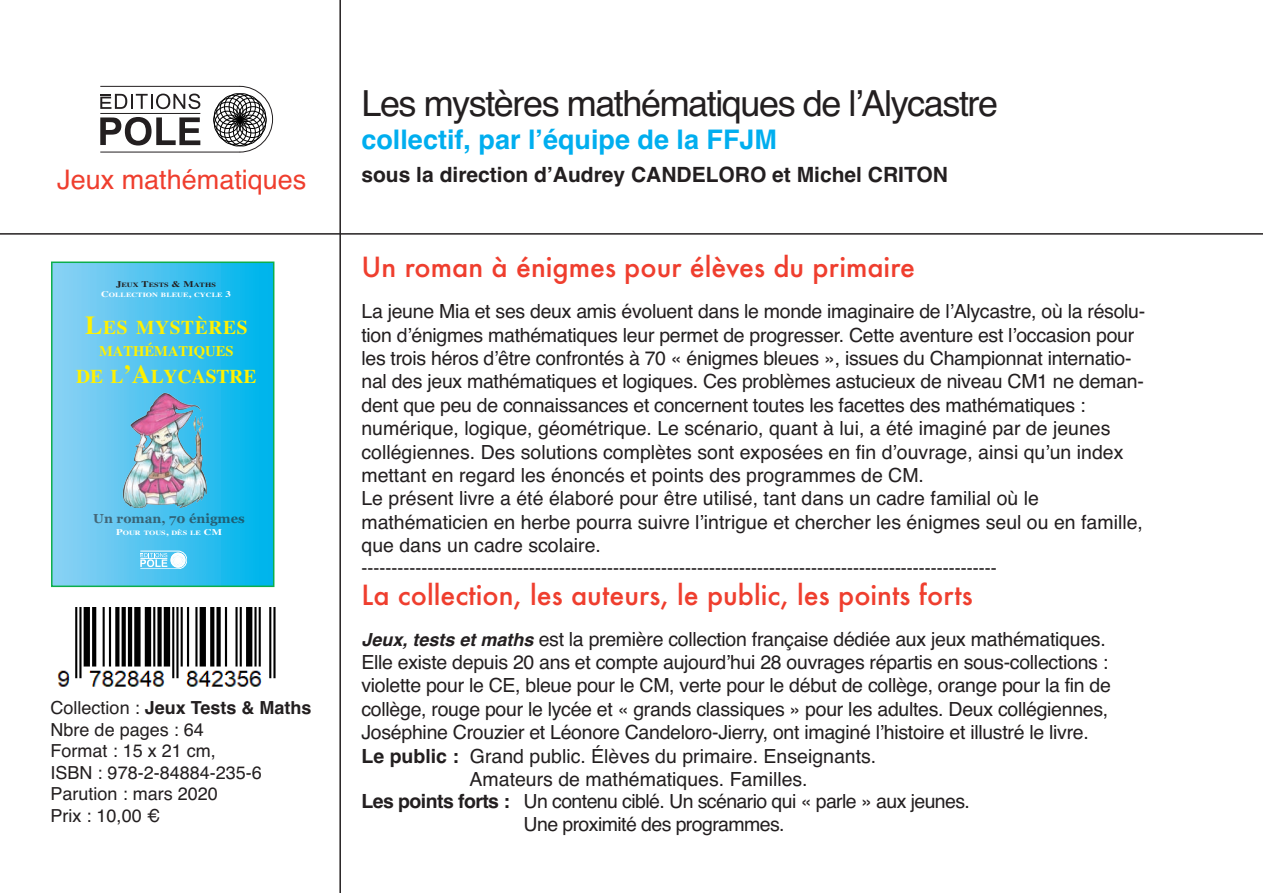
<style>
.page{position:relative;width:1263px;height:893px;background:#fff}
.page>*{position:absolute;margin:0;border:0;box-sizing:border-box;transform-origin:0 0}
.t1{font:36px "Helvetica";letter-spacing:-.04em;color:#231f20}
.t2{font:500 27px "Futura";color:#ef3e2e}
.t3{font:700 27px "Helvetica";color:#00aeef}
.t4{font:27px "Helvetica";color:#ef3e2e}
.t5{font:700 21px "Helvetica";color:#231f20}
.t6{font:19.5px/23.4px "Helvetica";letter-spacing:-.015em;color:#231f20}
.t7{font:700 19.5px "Times";letter-spacing:.015em;color:#fff101}
.t8{font:700 19.5px "Times";letter-spacing:.035em;color:#fff101}
.t9{font:18px/21.6px "Helvetica";color:#231f20}
.t10{font:700 14.55px "Times";color:#fff101}
.t11{font:700 12.9px "Georgia";color:rgb(35 31 32/.59)}
.t12{font:700 6.45px/10.4px "Times";color:#fff;text-align:center;scale:1.25 1}
.s1{font-size:8.7px;color:#231f20}
.s2{color:#231f20}
.s3{font-size:8.7px}
.s4{font-size:25.95px}
.s5{font-weight:700}
.s6{font-weight:700;font-style:italic;font-size:18px}
</style>
<div class="page">
<hr style="left:339px;top:0;width:2px;height:893px;background:#231f20">
<hr style="left:0;top:233px;width:1263px;height:2px;background:#231f20">
<div style="left:53px;top:263px;width:220px;height:323px;background:linear-gradient(to right,#90d1f4,#00b4ec)"></div>
<img style="left:115px;top:389px;width:97px;height:118px">
<hr style="left:140px;top:569px;width:38px;height:1px;background:#fff">
<svg style="left:140px;top:551px;width:47px;height:18px"></svg>
<div style="left:51px;top:261px;width:223px;height:326px;border:2px solid #0cae4c"></div>
<hr style="left:100px;top:86px;width:140px;height:1px;background:#231f20">
<hr style="left:100px;top:152px;width:140px;height:1px;background:#231f20">
<hr style="left:100px;top:113px;width:100px;height:1px;background:#231f20">
<svg style="left:100px;top:117px;width:100px;height:29px"></svg>
<svg style="left:212px;top:85px;width:61px;height:68px"></svg>
<svg style="left:100px;top:94px;width:100px;height:15px"></svg>
<img style="left:57px;top:608px;width:219px;height:79px">
<h2 class="t4" style="left:57px;top:164px;width:251px">Jeux mathématiques</h2>
<p class="t12" style="left:101px;top:280px;width:105px"><span class="s1">J</span><span class="s2">EUX</span> <span class="s1">T</span><span class="s2">ESTS</span> <span class="s1">&amp; M</span><span class="s2">ATHS<br></span><span class="s3">C</span>OLLECTION BLEUE<span class="s3">,</span> CYCLE <span class="s3">3</span></p>
<p class="t8" style="left:85px;top:316px;width:164px"><span class="s4">L</span>ES MYSTÈRES</p>
<p class="t10" style="left:99px;top:343px;width:136px">MATHÉMATIQUES</p>
<p class="t7" style="left:76px;top:365px;width:182px">DE L<span class="s4">’A</span>LYCASTRE</p>
<p class="t11" style="left:93px;top:511px;width:153px">Un roman, 70 énigmes</p>
<p class="t12" style="left:116px;top:527px;width:86px"><span class="s3">P</span>OUR TOUS<span class="s3">,</span> DÈS LE <span class="s3">CM</span></p>
<p class="t9" style="left:51px;top:697px;width:262px">Collection : <span class="s5">Jeux Tests &amp; Maths<br></span>Nbre de pages : 64<br>Format : 15 x 21 cm,<br>ISBN : 978-2-84884-235-6<br>Parution : mars 2020<br>Prix : 10,00 €</p>
<h1 class="t1" style="left:361px;top:83px;width:638px">Les mystères mathématiques de l’Alycastre</h1>
<h2 class="t3" style="left:361px;top:124px;width:417px">collectif, par l’équipe de la FFJM</h2>
<p class="t5" style="left:361px;top:163px;width:588px">sous la direction d’Audrey CANDELORO et Michel CRITON</p>
<h2 class="t2" style="left:361px;top:252px;width:555px">Un roman à énigmes pour élèves du primaire</h2>
<p class="t6" style="left:361px;top:300px;width:785px">La jeune Mia et ses deux amis évoluent dans le monde imaginaire de l’Alycastre, où la résolu&shy;tion d’énigmes mathématiques leur permet de progresser. Cette aventure est l’occasion pour les trois héros d’être confrontés à 70 « énigmes bleues », issues du Championnat internatio&shy;nal des jeux mathématiques et logiques. Ces problèmes astucieux de niveau CM1 ne deman&shy;dent que peu de connaissances et concernent toutes les facettes des mathématiques : numérique, logique, géométrique. Le scénario, quant à lui, a été imaginé par de jeunes collégiennes. Des solutions complètes sont exposées en fin d’ouvrage, ainsi qu’un index mettant en regard les énoncés et points des programmes de CM.<br>Le présent livre a été élaboré pour être utilisé, tant dans un cadre familial où le mathématicien en herbe pourra suivre l’intrigue et chercher les énigmes seul ou en famille, que dans un cadre scolaire.</p>
<p class="t9" style="left:361px;top:557px;width:637px">----------------------------------------------------------------------------------------------------------</p>
<h2 class="t2" style="left:361px;top:580px;width:613px">La collection, les auteurs, le public, les points forts</h2>
<p class="t6" style="left:361px;top:627px;width:746px"><span class="s6">Jeux, tests et maths</span> est la première collection française dédiée aux jeux mathématiques.</p>
<p class="t6" style="left:361px;top:650px;width:748px">Elle existe depuis 20 ans et compte aujourd’hui 28 ouvrages répartis en sous-collections :</p>
<p class="t6" style="left:361px;top:674px;width:751px">violette pour le CE, bleue pour le CM, verte pour le début de collège, orange pour la fin de</p>
<p class="t6" style="left:361px;top:697px;width:748px">collège, rouge pour le lycée et « grands classiques » pour les adultes. Deux collégiennes,</p>
<p class="t6" style="left:361px;top:721px;width:729px">Joséphine Crouzier et Léonore Candeloro-Jierry, ont imaginé l’histoire et illustré le livre.</p>
<p class="t6" style="left:361px;top:744px;width:516px"><span class="s5">Le public :</span> Grand public. Élèves du primaire. Enseignants.</p>
<p class="t6" style="left:470px;top:767px;width:340px">Amateurs de mathématiques. Familles.</p>
<p class="t6" style="left:362px;top:790px;width:610px"><span class="s5">Les points forts :</span> Un contenu ciblé. Un scénario qui « parle » aux jeunes.</p>
<p class="t6" style="left:524px;top:812px;width:263px">Une proximité des programmes.</p>
</div>
